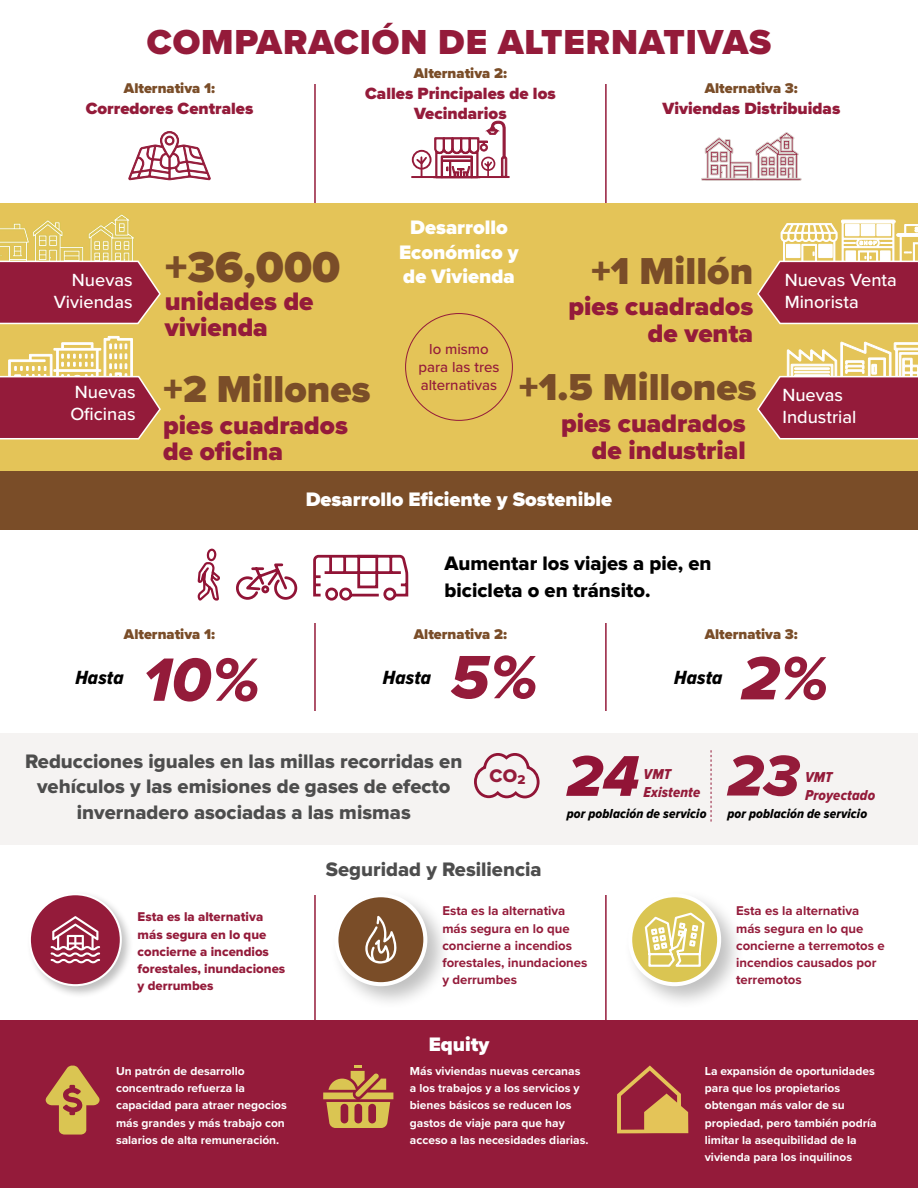
<style>
.page{position:relative;width:918px;height:1188px;background:#fff}
.page>*{position:absolute;margin:0;border:0;box-sizing:border-box;transform-origin:0 0}
.t1{font:63.3px "Proxima Nova Extrabld It";color:#941b3a}
.bodytexxt1{font:59.55px "Proxima Nova Extrabld It";color:#911436}
.bodytexxt1-2{font:59.55px "Proxima Nova Extrabld It";color:#941b3a}
.Headline{font:900 44.85px "Proxima Nova";color:#7a4d28}
.Headline-2{font:900 38.85px "Proxima Nova";color:#7a4d28}
.Headline-3{font:900 36px "Proxima Nova";letter-spacing:.025em;color:#941b3a}
.Headline-4{font:900 26.25px/26.2px "Proxima Nova";color:#941b3a}
.subhead1{font:20.25px/25.5px "Proxima Nova Extrabld";color:#4d4d4d;text-align:center}
.subhead2{font:900 20.25px/24.3px "Proxima Nova";color:#fff;text-align:center}
.subhead1-2{font:20.25px/27px "Proxima Nova Extrabld";color:#000}
.bodytexxt1-3{font:19.8px "Proxima Nova Cond Extrabld It";letter-spacing:.01em;color:#000}
.bodytexxt1-4{font:18.9px "Proxima Nova Extrabld";color:#941b3a}
.subhead2-2{font:500 18.15px/21.9px "Proxima Nova";color:#fff}
.t2{font:900 16.8px/20.2px "Proxima Nova";color:#941b3a;text-align:center}
.subhead2-3{font:500 15px/18px "Proxima Nova";color:#941b3a;text-align:center}
.bodytexxt1-5{font:14.85px/17.4px "Proxima Nova Cond Extrabld It";letter-spacing:.01em;color:#941b3a}
.t3{font:900 14.7px "Proxima Nova";color:#7a4d28}
.bodytexxt1-6{font:13.5px "Proxima Nova Cond Extrabld It";letter-spacing:.01em;color:#000}
.bubbletextgold{font:700 13.2px/17.2px "Proxima Nova";color:#941b3a}
.bubbletextgold-2{font:13.2px/17.2px "Proxima Nova Extrabld";color:#941b3a}
.bubbletextgold-3{font:700 12px/17.2px "Proxima Nova";color:#fff}
</style>
<div class="page">
<hr style="left:314px;top:84px;width:2px;height:1104px;background:#941b3a">
<hr style="left:605px;top:84px;width:2px;height:1104px;background:#941b3a">
<div style="left:0;top:203px;width:918px;height:324px;background:#e4c458"></div>
<div style="left:0;top:1020px;width:918px;height:168px;background:#941b3a"></div>
<div style="left:0;top:472px;width:918px;height:58px;background:#7a4d28"></div>
<div style="left:0;top:530px;width:918px;height:93px;background:#fff"></div>
<div style="left:0;top:847px;width:918px;height:47px;background:#fff"></div>
<div style="left:0;top:730px;width:918px;height:115px;background:#f5f3f2"></div>
<div style="left:0;top:712px;width:918px;height:21px;background:#fff"></div>
<svg style="left:705px;top:132px;width:94px;height:46px"></svg>
<div style="left:701px;top:178px;width:100px;height:2px;border:1px solid #d7cfca"></div>
<svg style="left:128px;top:131px;width:83px;height:49px"></svg>
<hr style="left:411px;top:176px;width:99px;height:2px;background:#941b3a">
<div style="left:412px;top:150px;width:20px;height:20px;border:2px solid #941b3a;border-radius:50%"></div>
<svg style="left:415px;top:121px;width:92px;height:58px"></svg>
<div style="left:442px;top:160px;width:30px;height:1px;border:1px solid #941b3a"></div>
<svg style="left:0;top:214px;width:161px;height:111px"></svg>
<svg style="left:0;top:336px;width:161px;height:104px"></svg>
<svg style="left:757px;top:220px;width:161px;height:105px"></svg>
<svg style="left:757px;top:342px;width:161px;height:98px"></svg>
<svg style="left:236px;top:563px;width:62px;height:37px"></svg>
<svg style="left:313px;top:554px;width:96px;height:47px"></svg>
<svg style="left:197px;top:548px;width:23px;height:53px"></svg>
<svg style="left:474px;top:753px;width:66px;height:46px"></svg>
<svg style="left:711px;top:750px;width:1px;height:72px"></svg>
<div style="left:623px;top:888px;width:122px;height:123px;background:#000;opacity:.25"></div>
<svg style="left:630px;top:895px;width:89px;height:89px;background:#dfcd6a"></svg>
<div style="left:628px;top:893px;width:93px;height:93px;border:4px solid #fff;border-radius:50%"></div>
<svg style="left:644px;top:911px;width:62px;height:57px"></svg>
<div style="left:26px;top:891px;width:108px;height:108px;background:#000;opacity:.25"></div>
<div style="left:30px;top:894px;width:91px;height:91px;background:#941b3a;border-radius:50%"></div>
<div style="left:29px;top:893px;width:93px;height:93px;border:2px solid #fff;border-radius:50%"></div>
<svg style="left:51px;top:916px;width:49px;height:47px"></svg>
<div style="left:329px;top:888px;width:123px;height:123px;background:#000;opacity:.25"></div>
<div style="left:336px;top:895px;width:89px;height:89px;background:#7a4d28;border-radius:50%"></div>
<div style="left:334px;top:893px;width:93px;height:93px;border:4px solid #fff;border-radius:50%"></div>
<svg style="left:365px;top:916px;width:32px;height:48px"></svg>
<svg style="left:45px;top:1065px;width:55px;height:70px"></svg>
<svg style="left:323px;top:1065px;width:70px;height:63px"></svg>
<svg style="left:617px;top:1065px;width:71px;height:68px"></svg>
<p class="Headline-3" style="left:147px;top:15px;width:626px">COMPARACIÓN DE ALTERNATIVAS</p>
<p class="t3" style="left:124px;top:77px;width:93px">Alternativa 1:</p>
<p class="t2" style="left:86px;top:98px;width:169px">Corredores Centrales</p>
<p class="t3" style="left:414px;top:62px;width:95px">Alternativa 2:</p>
<p class="t2" style="left:365px;top:83px;width:192px">Calles Principales de los<br>Vecindarios</p>
<p class="t3" style="left:705px;top:77px;width:95px">Alternativa 3:</p>
<p class="t2" style="left:662px;top:98px;width:179px">Viviendas Distribuidas</p>
<p class="subhead2" style="left:399px;top:215px;width:121px">Desarrollo<br>Económico y de Vivienda</p>
<p class="Headline" style="left:165px;top:234px;width:177px">+36,000</p>
<p class="Headline-2" style="left:591px;top:242px;width:164px">+1 Millón</p>
<p class="subhead2-2" style="left:72px;top:268px;width:62px">Nuevas</p>
<p class="Headline-4" style="left:165px;top:288px;width:150px">unidades de vivienda</p>
<p class="subhead2-2" style="left:54px;top:290px;width:80px">Viviendas</p>
<p class="Headline-4" style="left:569px;top:293px;width:186px;text-align:right">pies cuadrados de venta</p>
<p class="subhead2-3" style="left:419px;top:339px;width:82px">lo mismo para las tres alternativas</p>
<p class="Headline-2" style="left:519px;top:359px;width:239px">+1.5 Millones</p>
<p class="Headline-2" style="left:163px;top:360px;width:209px">+2 Millones</p>
<p class="subhead2-2" style="left:70px;top:381px;width:67px">Nuevas<br>Oficinas</p>
<p class="Headline-4" style="left:561px;top:410px;width:186px;text-align:right">pies cuadrados de industrial</p>
<p class="Headline-4" style="left:163px;top:412px;width:186px">pies cuadrados de oficina</p>
<p class="subhead2" style="left:306px;top:487px;width:308px">Desarrollo Eficiente y Sostenible</p>
<p class="subhead1-2" style="left:445px;top:551px;width:268px">Aumentar los viajes a pie, en bicicleta o en tránsito.</p>
<p class="subhead2-2" style="left:785px;top:268px;width:114px">Nuevas Venta<br>Minorista</p>
<p class="subhead2-2" style="left:782px;top:383px;width:75px">Nuevas<br>Industrial</p>
<p class="t3" style="left:124px;top:623px;width:93px">Alternativa 1:</p>
<p class="t3" style="left:414px;top:623px;width:95px">Alternativa 2:</p>
<p class="t3" style="left:705px;top:623px;width:95px">Alternativa 3:</p>
<p class="bodytexxt1-3" style="left:75px;top:667px;width:50px">Hasta</p>
<p class="t1" style="left:143px;top:644px;width:118px">10%</p>
<p class="bodytexxt1-3" style="left:383px;top:667px;width:50px">Hasta</p>
<p class="t1" style="left:450px;top:641px;width:89px">5%</p>
<p class="bodytexxt1-3" style="left:674px;top:667px;width:50px">Hasta</p>
<p class="t1" style="left:741px;top:642px;width:89px">2%</p>
<p class="subhead1" style="left:25px;top:749px;width:439px">Reducciones iguales en las millas recorridas en vehículos y las emisiones de gases de efecto invernadero asociadas a las mismas</p>
<p class="bodytexxt1-4" style="left:489px;top:765px;width:37px">CO<sub>2</sub></p>
<p class="bodytexxt1-2" style="left:727px;top:742px;width:74px">23</p>
<p class="bodytexxt1-6" style="left:727px;top:806px;width:141px">por población de servicio</p>
<p class="bodytexxt1" style="left:567px;top:742px;width:74px">24</p>
<p class="bodytexxt1-6" style="left:567px;top:806px;width:141px">por población de servicio</p>
<p class="bodytexxt1-5" style="left:644px;top:766px;width:58px">VMT<br>Existente</p>
<p class="bodytexxt1-5" style="left:805px;top:769px;width:72px">VMT<br>Proyectado</p>
<p class="subhead1" style="left:326px;top:857px;width:217px">Seguridad y Resiliencia</p>
<p class="bubbletextgold-2" style="left:138px;top:909px;width:149px">Esta es la alternativa más segura en lo que concierne a incendios forestales, inundaciones y derrumbes</p>
<p class="bubbletextgold" style="left:442px;top:902px;width:147px">Esta es la alternativa más segura en lo que concierne a incendios forestales, inundaciones y derrumbes</p>
<p class="subhead2" style="left:429px;top:1032px;width:62px">Equity</p>
<p class="bubbletextgold" style="left:736px;top:902px;width:150px">Esta es la alternativa más segura en lo que concierne a terremotos e incendios causados por terremotos</p>
<p class="bubbletextgold-3" style="left:116px;top:1062px;width:172px">Un patrón de desarrollo concentrado refuerza la capacidad para atraer negocios más grandes y más trabajo con salarios de alta remuneración.</p>
<p class="bubbletextgold-3" style="left:705px;top:1062px;width:173px">La expansión de oportunidades para que los propietarios obtengan más valor de su propiedad, pero también podría limitar la asequibilidad de la vivienda para los inquilinos</p>
<p class="bubbletextgold-3" style="left:410px;top:1062px;width:180px">Más viviendas nuevas cercanas a los trabajos y a los servicios y bienes básicos se reducen los gastos de viaje para que hay acceso a las necesidades diarias.</p>
</div>
